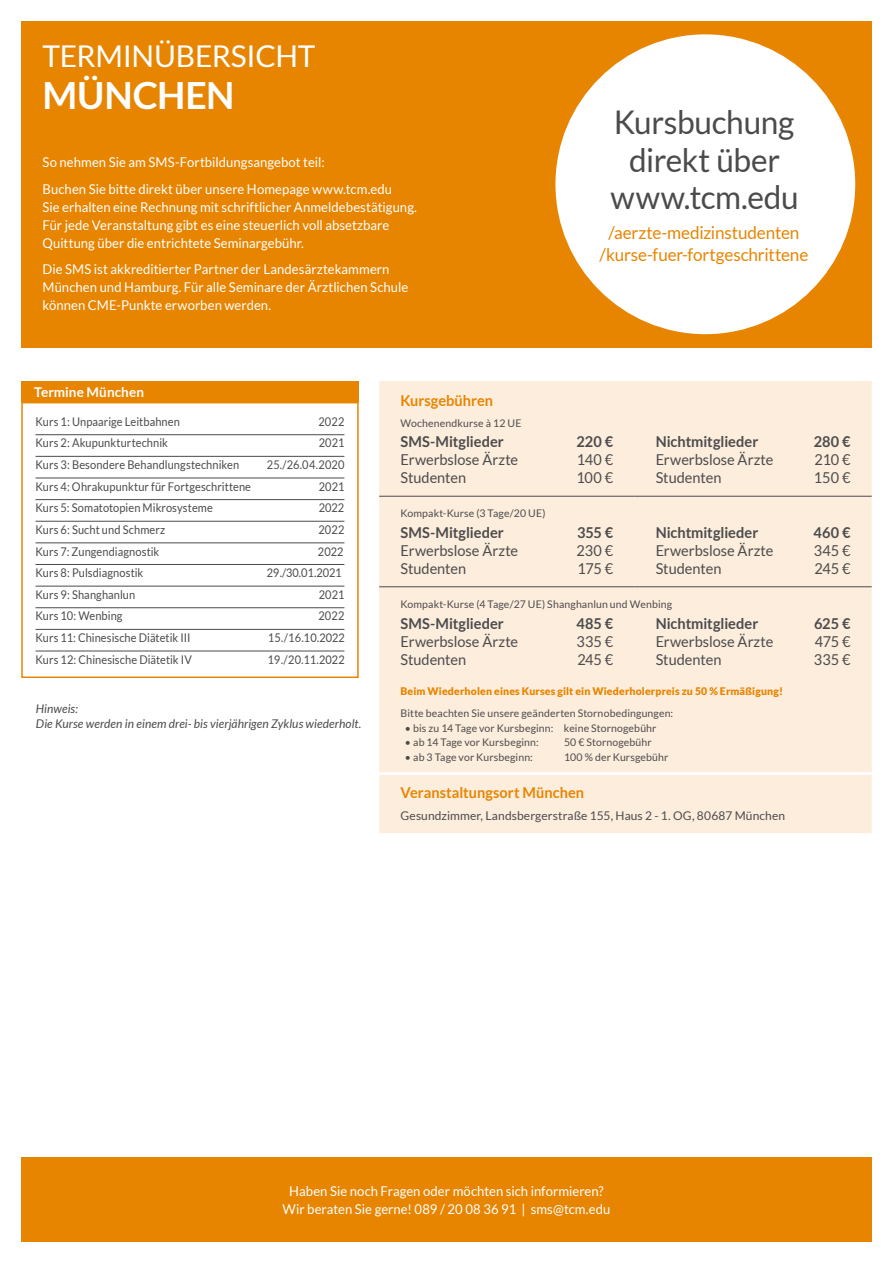
<style>
.page{position:relative;width:893px;height:1263px;background:#fff}
.page>*{position:absolute;margin:0;border:0;box-sizing:border-box;transform-origin:0 0}
.t1{font:700 37.5px "Lato";letter-spacing:-.005em;color:#fff}
.t2{font:32.7px/37.5px "Lato";letter-spacing:-.015em;color:#4b4b4d;text-align:center}
.t3{font:30px "Lato";letter-spacing:-.01em;color:#fff}
.t4{font:17.7px/21.5px "Lato";letter-spacing:-.01em;color:#e78500;text-align:center}
.t5{font:15px "Lato";color:#4b4b4d}
.t6{font:700 15px "Lato";color:#4b4b4d}
.t7{font:700 15px "Lato";letter-spacing:.005em;color:#e78500}
.t8{font:13.5px/18px "Lato";letter-spacing:.005em;color:#fff}
.t9{font:700 13.5px "Lato";letter-spacing:.005em;color:#fff}
.t10{font:12px "Lato";letter-spacing:.005em;color:#4b4b4d;scale:.92 1}
.t11{font:italic 12px/15px "Lato";letter-spacing:.005em;color:#4b4b4d}
.t12{font:12px "Lato";letter-spacing:.005em;color:#4b4b4d}
.t13{font:10.5px "Lato";letter-spacing:.015em;color:#4b4b4d}
.t14{font:900 10.5px "Lato";letter-spacing:.01em;color:#e78500}
</style>
<div class="page">
<hr style="left:36px;top:434px;width:308px;height:1px;background:#4b4b4d">
<hr style="left:36px;top:456px;width:308px;height:1px;background:#4b4b4d">
<hr style="left:36px;top:478px;width:308px;height:1px;background:#4b4b4d">
<hr style="left:36px;top:499px;width:308px;height:1px;background:#4b4b4d">
<hr style="left:36px;top:521px;width:308px;height:1px;background:#4b4b4d">
<hr style="left:36px;top:542px;width:308px;height:1px;background:#4b4b4d">
<hr style="left:36px;top:564px;width:308px;height:1px;background:#4b4b4d">
<hr style="left:36px;top:586px;width:308px;height:1px;background:#4b4b4d">
<hr style="left:36px;top:607px;width:308px;height:1px;background:#4b4b4d">
<hr style="left:36px;top:629px;width:308px;height:1px;background:#4b4b4d">
<hr style="left:36px;top:651px;width:308px;height:1px;background:#4b4b4d">
<div style="left:21px;top:402px;width:338px;height:276px;border:2px solid #e78500"></div>
<div style="left:21px;top:21px;width:851px;height:326px;background:#e78500"></div>
<div style="left:555px;top:34px;width:300px;height:300px;background:#fff;border-radius:50%"></div>
<div style="left:379px;top:381px;width:493px;height:452px;background:#fdeddc"></div>
<hr style="left:379px;top:772px;width:255px;height:3px;background:#fff">
<hr style="left:634px;top:772px;width:238px;height:3px;background:#fff">
<hr style="left:379px;top:496px;width:255px;height:1px;background:#4b4b4d">
<hr style="left:634px;top:496px;width:238px;height:1px;background:#4b4b4d">
<hr style="left:379px;top:586px;width:255px;height:1px;background:#4b4b4d">
<hr style="left:634px;top:586px;width:238px;height:1px;background:#4b4b4d">
<div style="left:21px;top:381px;width:338px;height:21px;background:#e78500"></div>
<div style="left:21px;top:1157px;width:851px;height:85px;background:#e78500"></div>
<h3 class="t3" style="left:43px;top:39px;width:275px">TERMINÜBERSICHT</h3>
<h1 class="t1" style="left:43px;top:74px;width:194px">MÜNCHEN</h1>
<p class="t8" style="left:43px;top:149px;width:351px;line-height:26.5px">So nehmen Sie am SMS-Fortbildungsangebot teil:<br>Buchen Sie bitte direkt über unsere Homepage www.tcm.edu</p>
<p class="t8" style="left:43px;top:198px;width:376px">Sie erhalten eine Rechnung mit schriftlicher Anmeldebestätigung.<br>Für jede Veranstaltung gibt es eine steuerlich voll absetzbare<br>Quittung über die entrichtete Seminargebühr.</p>
<p class="t8" style="left:43px;top:260px;width:367px">Die SMS ist akkreditierter Partner der Landesärztekammern<br>München und Hamburg. Für alle Seminare der Ärztlichen Schule können CME-Punkte erworben werden.</p>
<h2 class="t2" style="left:611px;top:103px;width:190px">Kursbuchung direkt über www.tcm.edu</h2>
<h3 class="t4" style="left:599px;top:222px;width:210px">/aerzte-medizinstudenten /kurse-fuer-fortgeschrittene</h3>
<p class="t9" style="left:34px;top:384px;width:112px">Termine München</p>
<p class="t10" style="left:36px;top:415px;width:158px">Kurs 1: Unpaarige Leitbahnen</p>
<p class="t10" style="left:318px;top:415px;width:30px">2022</p>
<p class="t10" style="left:36px;top:436px;width:145px">Kurs 2: Akupunkturtechnik</p>
<p class="t10" style="left:319px;top:436px;width:29px">2021</p>
<p class="t10" style="left:36px;top:458px;width:223px">Kurs 3: Besondere Behandlungstechniken</p>
<p class="t10" style="left:267px;top:458px;width:86px">25./26.04.2020</p>
<p class="t10" style="left:36px;top:480px;width:236px">Kurs 4: Ohrakupunktur für Fortgeschrittene</p>
<p class="t10" style="left:319px;top:480px;width:29px">2021</p>
<p class="t10" style="left:36px;top:501px;width:194px">Kurs 5: Somatotopien Mikrosysteme</p>
<p class="t10" style="left:319px;top:501px;width:29px">2022</p>
<p class="t10" style="left:36px;top:523px;width:142px">Kurs 6: Sucht und Schmerz</p>
<p class="t10" style="left:318px;top:523px;width:30px">2022</p>
<p class="t10" style="left:36px;top:545px;width:136px">Kurs 7: Zungendiagnostik</p>
<p class="t10" style="left:318px;top:543px;width:29px">2022</p>
<p class="t10" style="left:36px;top:566px;width:119px">Kurs 8: Pulsdiagnostik</p>
<p class="t10" style="left:267px;top:564px;width:83px">29./30.01.2021</p>
<p class="t10" style="left:36px;top:588px;width:110px">Kurs 9: Shanghanlun</p>
<p class="t10" style="left:319px;top:588px;width:29px">2021</p>
<p class="t10" style="left:36px;top:609px;width:96px">Kurs 10: Wenbing</p>
<p class="t10" style="left:318px;top:609px;width:30px">2022</p>
<p class="t10" style="left:36px;top:631px;width:170px">Kurs 11: Chinesische Diätetik III</p>
<p class="t10" style="left:268px;top:629px;width:85px">15./16.10.2022</p>
<p class="t10" style="left:36px;top:653px;width:171px">Kurs 12: Chinesische Diätetik IV</p>
<p class="t10" style="left:268px;top:651px;width:85px">19./20.11.2022</p>
<p class="t11" style="left:36px;top:702px;width:327px">Hinweis:<br>Die Kurse werden in einem drei- bis vierjährigen Zyklus wiederholt.</p>
<p class="t7" style="left:400px;top:392px;width:94px">Kursgebühren</p>
<p class="t13" style="left:400px;top:417px;width:122px">Wochenendkurse à 12 UE</p>
<p class="t6" style="left:400px;top:433px;width:105px">SMS-Mitglieder</p>
<p class="t6" style="left:576px;top:433px;width:38px">220 €</p>
<p class="t5" style="left:400px;top:452px;width:119px">Erwerbslose Ärzte</p>
<p class="t5" style="left:577px;top:452px;width:38px">140 €</p>
<p class="t5" style="left:400px;top:470px;width:67px">Studenten</p>
<p class="t5" style="left:576px;top:470px;width:38px">100 €</p>
<p class="t6" style="left:656px;top:433px;width:104px">Nichtmitglieder</p>
<p class="t6" style="left:814px;top:433px;width:38px">280 €</p>
<p class="t5" style="left:656px;top:452px;width:119px">Erwerbslose Ärzte</p>
<p class="t5" style="left:815px;top:452px;width:37px">210 €</p>
<p class="t5" style="left:656px;top:470px;width:67px">Studenten</p>
<p class="t5" style="left:814px;top:470px;width:38px">150 €</p>
<p class="t13" style="left:400px;top:508px;width:147px">Kompakt-Kurse (3 Tage/20 UE)</p>
<p class="t6" style="left:400px;top:524px;width:105px">SMS-Mitglieder</p>
<p class="t6" style="left:577px;top:524px;width:38px">355 €</p>
<p class="t5" style="left:400px;top:542px;width:119px">Erwerbslose Ärzte</p>
<p class="t5" style="left:576px;top:542px;width:38px">230 €</p>
<p class="t5" style="left:400px;top:560px;width:67px">Studenten</p>
<p class="t5" style="left:577px;top:560px;width:37px">175 €</p>
<p class="t6" style="left:656px;top:524px;width:104px">Nichtmitglieder</p>
<p class="t6" style="left:814px;top:524px;width:38px">460 €</p>
<p class="t5" style="left:656px;top:542px;width:119px">Erwerbslose Ärzte</p>
<p class="t5" style="left:814px;top:542px;width:38px">345 €</p>
<p class="t5" style="left:656px;top:560px;width:67px">Studenten</p>
<p class="t5" style="left:815px;top:560px;width:37px">245 €</p>
<p class="t13" style="left:400px;top:598px;width:273px">Kompakt-Kurse (4 Tage/27 UE) Shanghanlun und Wenbing</p>
<p class="t6" style="left:400px;top:614px;width:105px">SMS-Mitglieder</p>
<p class="t6" style="left:577px;top:614px;width:38px">485 €</p>
<p class="t5" style="left:400px;top:633px;width:119px">Erwerbslose Ärzte</p>
<p class="t5" style="left:577px;top:633px;width:38px">335 €</p>
<p class="t5" style="left:400px;top:651px;width:67px">Studenten</p>
<p class="t5" style="left:577px;top:651px;width:37px">245 €</p>
<p class="t6" style="left:656px;top:614px;width:104px">Nichtmitglieder</p>
<p class="t6" style="left:814px;top:614px;width:38px">625 €</p>
<p class="t5" style="left:656px;top:633px;width:119px">Erwerbslose Ärzte</p>
<p class="t5" style="left:815px;top:633px;width:37px">475 €</p>
<p class="t5" style="left:656px;top:651px;width:67px">Studenten</p>
<p class="t5" style="left:814px;top:651px;width:38px">335 €</p>
<p class="t14" style="left:400px;top:685px;width:384px">Beim Wiederholen eines Kurses gilt ein Wiederholerpreis zu 50 % Ermäßigung!</p>
<p class="t13" style="left:400px;top:708px;width:274px">Bitte beachten Sie unsere geänderten Stornobedingungen:</p>
<p class="t13" style="left:405px;top:722px;width:253px">• bis zu 14 Tage vor Kursbeginn: keine Stornogebühr</p>
<p class="t13" style="left:405px;top:737px;width:135px">• ab 14 Tage vor Kursbeginn:</p>
<p class="t13" style="left:564px;top:737px;width:89px">50 € Stornogebühr</p>
<p class="t13" style="left:405px;top:751px;width:130px">• ab 3 Tage vor Kursbeginn:</p>
<p class="t13" style="left:564px;top:751px;width:106px">100 % der Kursgebühr</p>
<p class="t7" style="left:400px;top:784px;width:185px">Veranstaltungsort München</p>
<p class="t12" style="left:400px;top:809px;width:386px">Gesundzimmer, Landsbergerstraße 155, Haus 2 - 1. OG, 80687 München</p>
<p class="t8" style="left:283px;top:1182px;width:329px;text-align:center">Haben Sie noch Fragen oder möchten sich informieren?<br>Wir beraten Sie gerne! 089 / 20 08 36 91 | sms@tcm.edu</p>
</div>
